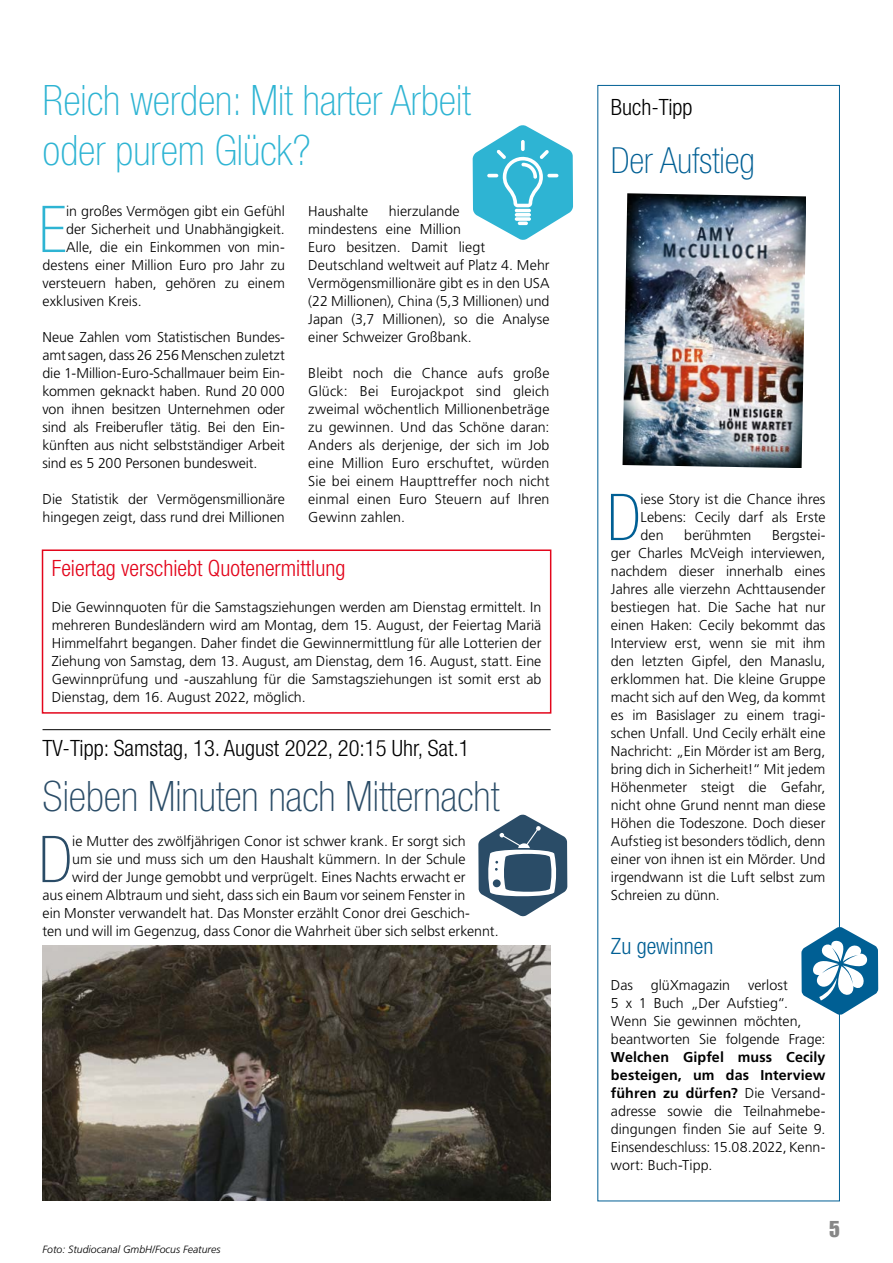
<style>
.page{position:relative;width:893px;height:1263px;background:#fff}
.page>*{position:absolute;margin:0;border:0;box-sizing:border-box;transform-origin:0 0}
.t1{font:100 condensed 64.65px "Helvetica Neue LT Std";color:#2a4c67}
.t2{font:100 condensed 64.65px "Helvetica Neue LT Std";color:#2eb4d3}
.t3{font:100 condensed 64.65px "Helvetica Neue LT Std";color:#005f94}
.t4{font:100 condensed 42px/50.4px "Helvetica Neue LT Std";color:#2eb4d3}
.t5{font:100 condensed 42px "Helvetica Neue LT Std";color:#2a4c67}
.t6{font:100 condensed 36px "Helvetica Neue LT Std";color:#005f94}
.t7{font:300 condensed 22.5px "Helvetica Neue LT Std";color:#000}
.t8{font:300 condensed 22.5px "Helvetica Neue LT Std";color:#e3051b}
.t9{font:300 condensed 22.5px "Helvetica Neue LT Std";color:#005f94}
.t10{font:22.5px "Impact LT Std";color:#878787}
.t11{font:300 14.25px/18px "Frutiger LT Std";color:#000;text-align:justify}
.t12{font:italic 300 10.5px "Frutiger LT Std";color:#000}
.s1{font-weight:700}
</style>
<div class="page">
<hr style="left:43px;top:729px;width:508px;height:1px;background:#000">
<img style="left:622px;top:193px;width:184px;height:275px">
<svg style="left:478px;top:814px;width:89px;height:102px"></svg>
<svg style="left:801px;top:927px;width:77px;height:88px"></svg>
<img style="left:43px;top:945px;width:508px;height:255px">
<div style="left:42px;top:549px;width:509px;height:165px;border:2px solid #e3051b"></div>
<svg style="left:473px;top:125px;width:100px;height:115px"></svg>
<h2 class="t4" style="left:43px;top:75px;width:430px">Reich werden: Mit harter Arbeit oder purem Glück?</h2>
<h1 class="t2" style="left:39px;top:193px;width:29px">E</h1>
<p class="t11" style="left:66px;top:202px;width:220px">in großes Vermögen gibt ein Gefühl</p>
<p class="t11" style="left:66px;top:220px;width:220px">der Sicherheit und Unabhängigkeit.</p>
<p class="t11" style="left:66px;top:238px;width:220px">Alle, die ein Einkommen von min-</p>
<p class="t11" style="left:43px;top:256px;width:244px">destens einer Million Euro pro Jahr zu</p>
<p class="t11" style="left:43px;top:274px;width:244px">versteuern haben, gehören zu einem</p>
<p class="t11" style="left:43px;top:292px;width:101px">exklusiven Kreis.</p>
<p class="t11" style="left:43px;top:328px;width:244px">Neue Zahlen vom Statistischen Bundes&shy;amt sagen, dass 26 256 Menschen zuletzt die 1-Million-Euro-Schallmauer beim Ein&shy;kommen geknackt haben. Rund 20 000 von ihnen besitzen Unternehmen oder sind als Freiberufler tätig. Bei den Ein&shy;künften aus nicht selbstständiger Arbeit sind es 5 200 Personen bundesweit.</p>
<p class="t11" style="left:43px;top:490px;width:244px">Die Statistik der Vermögensmillionäre hingegen zeigt, dass rund drei Millionen</p>
<p class="t11" style="left:308px;top:202px;width:243px;text-align:left;text-indent:81px">hierzulande<br>mindestens eine Million<br>Euro besitzen. Damit liegt<br>Deutschland weltweit auf Platz 4. Mehr<br>Vermögensmillionäre gibt es in den USA (22 Millionen), China (5,3 Millionen) und<br>Japan (3,7 Millionen), so die Analyse einer Schweizer Großbank.</p>
<p class="t11" style="left:308px;top:364px;width:243px">Bleibt noch die Chance aufs große Glück: Bei Eurojackpot sind gleich zweimal wöchentlich Millionenbeträge zu gewinnen. Und das Schöne daran:<br>Anders als derjenige, der sich im Job eine Million Euro erschuftet, würden Sie bei einem Haupttreffer noch nicht einmal einen Euro Steuern auf Ihren Gewinn zahlen.</p>
<p class="t11" style="left:308px;top:202px;width:61px">Haushalte</p>
<h3 class="t8" style="left:52px;top:555px;width:295px">Feiertag verschiebt Quotenermittlung</h3>
<p class="t11" style="left:52px;top:598px;width:491px">Die Gewinnquoten für die Samstagsziehungen werden am Dienstag ermittelt. In mehreren Bundesländern wird am Montag, dem 15. August, der Feiertag Mariä Himmelfahrt begangen. Daher findet die Gewinnermittlung für alle Lotterien der Ziehung von Samstag, dem 13. August, am Dienstag, dem 16. August, statt. Eine Gewinnprüfung und -auszahlung für die Samstagsziehungen ist somit erst ab Dienstag, dem 16. August 2022, möglich.</p>
<h3 class="t7" style="left:43px;top:735px;width:429px">TV-Tipp: Samstag, 13. August 2022, 20:15 Uhr, Sat.1</h3>
<h2 class="t5" style="left:43px;top:773px;width:458px">Sieben Minuten nach Mitternacht</h2>
<h1 class="t1" style="left:39px;top:823px;width:35px">D</h1>
<p class="t11" style="left:72px;top:832px;width:395px">ie Mutter des zwölfjährigen Conor ist schwer krank. Er sorgt sich</p>
<p class="t11" style="left:72px;top:850px;width:395px">um sie und muss sich um den Haushalt kümmern. In der Schule</p>
<p class="t11" style="left:72px;top:868px;width:395px">wird der Junge gemobbt und verprügelt. Eines Nachts erwacht er</p>
<p class="t11" style="left:43px;top:886px;width:424px">aus einem Albtraum und sieht, dass sich ein Baum vor seinem Fenster in</p>
<p class="t11" style="left:43px;top:904px;width:429px">ein Monster verwandelt hat. Das Monster erzählt Conor drei Geschich-</p>
<p class="t11" style="left:43px;top:922px;width:458px">ten und will im Gegenzug, dass Conor die Wahrheit über sich selbst erkennt.</p>
<p class="t12" style="left:43px;top:1244px;width:179px">Foto: Studiocanal GmbH/Focus Features</p>
<h3 class="t7" style="left:611px;top:94px;width:83px">Buch-Tipp</h3>
<h3 class="t6" style="left:611px;top:140px;width:145px">Der Aufstieg</h3>
<h1 class="t3" style="left:607px;top:481px;width:35px">D</h1>
<p class="t11" style="left:641px;top:490px;width:186px">iese Story ist die Chance ihres Lebens: Cecily darf als Erste den</p>
<p class="t11" style="left:684px;top:526px;width:69px">berühmten</p>
<p class="t11" style="left:611px;top:526px;width:216px;text-indent:161px">Bergstei&shy;ger Charles McVeigh interviewen, nachdem dieser innerhalb eines Jahres alle vierzehn Achttausender bestiegen hat. Die Sache hat nur einen Haken: Cecily bekommt das Interview erst, wenn sie mit ihm den letzten Gipfel, den Manaslu, erklommen hat. Die kleine Gruppe macht sich auf den Weg, da kommt es im Basislager zu einem tragi&shy;schen Unfall. Und Cecily erhält eine Nachricht: „Ein Mörder ist am Berg, bring dich in Sicherheit!“ Mit jedem Höhenmeter steigt die Gefahr, nicht ohne Grund nennt man diese Höhen die Todeszone. Doch dieser Aufstieg ist besonders tödlich, denn einer von ihnen ist ein Mörder. Und irgendwann ist die Luft selbst zum Schreien zu dünn.</p>
<h3 class="t9" style="left:611px;top:933px;width:104px">Zu gewinnen</h3>
<p class="t11" style="left:611px;top:976px;width:24px">Das</p>
<p class="t11" style="left:651px;top:976px;width:81px">glüXmagazin</p>
<p class="t11" style="left:611px;top:976px;width:216px;text-align:left;text-indent:137px">verlost<br>5 x 1 Buch „Der Aufstieg“.<br>Wenn Sie gewinnen möchten, beantworten Sie folgende Frage:</p>
<p class="t11" style="left:611px;top:1048px;width:216px"><span class="s1">Welchen Gipfel muss Cecily besteigen, um das Interview führen zu dürfen?</span> Die Versand&shy;adresse sowie die Teilnahmebe&shy;dingungen finden Sie auf Seite 9.<br>Einsendeschluss: 15.08.2022, Kenn&shy;wort: Buch-Tipp.</p>
<h3 class="t10" style="left:829px;top:1216px;width:12px">5</h3>
</div>
